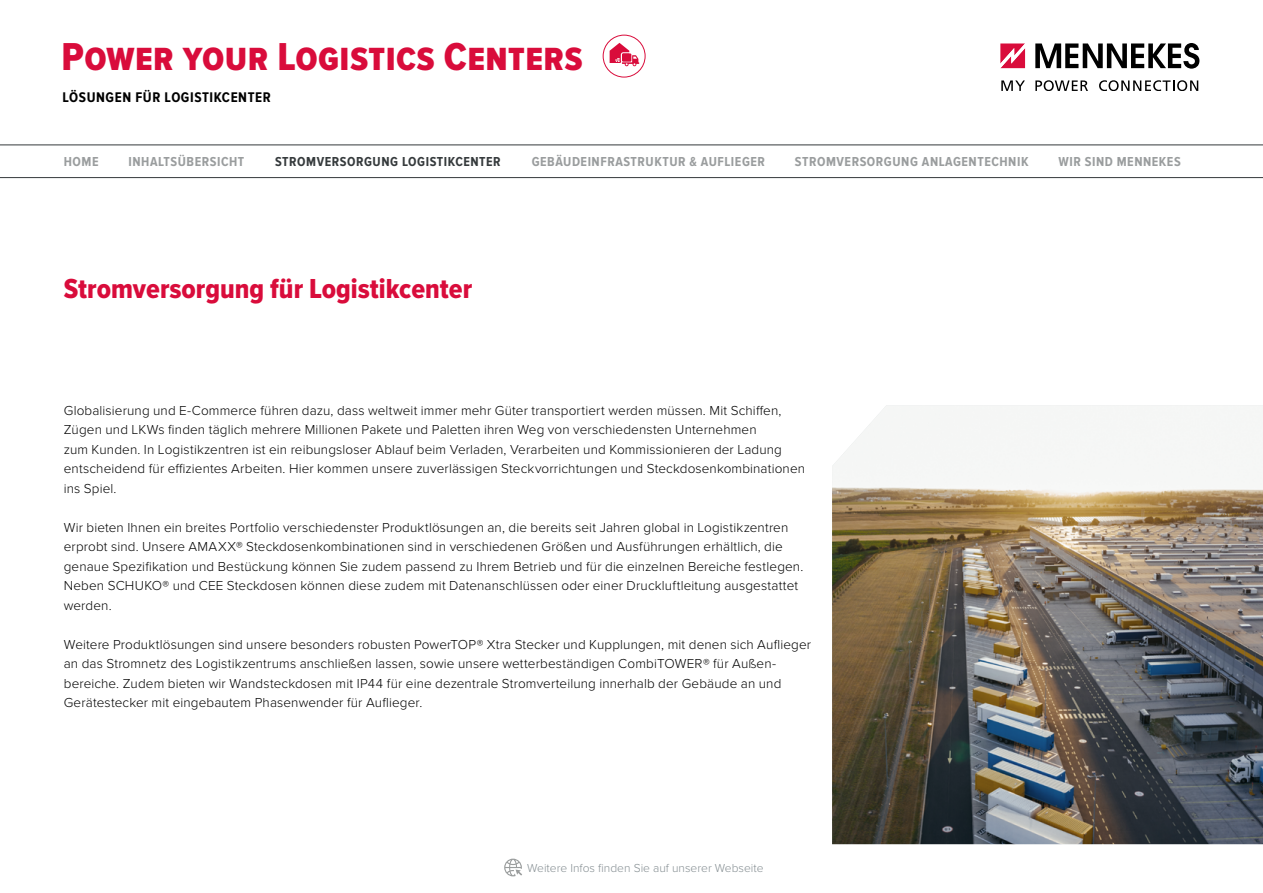
<style>
.page{position:relative;width:1263px;height:893px;background:#fff}
.page>*{position:absolute;margin:0;border:0;box-sizing:border-box;transform-origin:0 0}
.t1{font:40.35px "Proxima Nova Cond Extrabld";letter-spacing:.01em;color:#d90c3b}
.t2{font:28.5px "Proxima Nova Cond Extrabld";color:#d90c3b}
.t3{font:700 14.55px "Proxima Nova Cond";letter-spacing:.04em;color:#000}
.t4{font:300 13.5px/19.5px "Proxima Nova";letter-spacing:.01em;color:#000}
.t5{font:700 13.5px "Proxima Nova Cond";letter-spacing:.04em;color:#9a9d9e}
.t6{font:700 13.5px "Proxima Nova Cond";letter-spacing:.04em;color:#353a3c}
.t7{font:300 12px "Proxima Nova";color:#868f93}
</style>
<div class="page">
<svg style="left:0;top:145px;width:1263px;height:33px"></svg>
<svg style="left:1001px;top:80px;width:24px;height:11px"></svg>
<svg style="left:1035px;top:80px;width:53px;height:11px"></svg>
<svg style="left:1099px;top:80px;width:99px;height:11px"></svg>
<svg style="left:1035px;top:43px;width:164px;height:26px"></svg>
<svg style="left:1000px;top:43px;width:25px;height:25px"></svg>
<svg style="left:504px;top:859px;width:18px;height:17px"></svg>
<svg style="left:603px;top:35px;width:42px;height:42px"></svg>
<div style="left:603px;top:35px;width:42px;height:42px;border:1px solid #d90c3b;border-radius:50%"></div>
<svg style="left:610px;top:43px;width:30px;height:25px"></svg>
<div style="left:622px;top:53px;width:9px;height:9px;background:#d90c3b"></div>
<img style="left:832px;top:405px;width:431px;height:439px">
<h1 class="t1" style="left:62px;top:34px;width:522px">Power your Logistics Centers</h1>
<p class="t3" style="left:63px;top:89px;width:210px">LÖSUNGEN FÜR LOGISTIKCENTER</p>
<p class="t5" style="left:64px;top:154px;width:36px">HOME</p>
<p class="t5" style="left:128px;top:154px;width:117px">INHALTSÜBERSICHT</p>
<p class="t5" style="left:532px;top:154px;width:235px">GEBÄUDEINFRASTRUKTUR &amp; AUFLIEGER</p>
<p class="t5" style="left:795px;top:154px;width:235px">STROMVERSORGUNG ANLAGENTECHNIK</p>
<p class="t5" style="left:1058px;top:154px;width:124px">WIR SIND MENNEKES</p>
<p class="t6" style="left:275px;top:154px;width:227px">STROMVERSORGUNG LOGISTIKCENTER</p>
<h2 class="t2" style="left:64px;top:272px;width:410px">Stromversorgung für Logistikcenter</h2>
<p class="t4" style="left:64px;top:401px;width:743px">Globalisierung und E-Commerce führen dazu, dass weltweit immer mehr Güter transportiert werden müssen. Mit Schiffen, Zügen und LKWs finden täglich mehrere Millionen Pakete und Paletten ihren Weg von verschiedensten Unternehmen<br>zum Kunden. In Logistikzentren ist ein reibungsloser Ablauf beim Verladen, Verarbeiten und Kommissionieren der Ladung entscheidend für effizientes Arbeiten. Hier kommen unsere zuverlässigen Steckvorrichtungen und Steckdosenkombinationen ins Spiel.</p>
<p class="t4" style="left:64px;top:518px;width:741px">Wir bieten Ihnen ein breites Portfolio verschiedenster Produktlösungen an, die bereits seit Jahren global in Logistikzentren erprobt sind. Unsere AMAXX® Steckdosenkombinationen sind in verschiedenen Größen und Ausführungen erhältlich, die genaue Spezifikation und Bestückung können Sie zudem passend zu Ihrem Betrieb und für die einzelnen Bereiche festlegen.<br>Neben SCHUKO® und CEE Steckdosen können diese zudem mit Datenanschlüssen oder einer Druckluftleitung ausgestattet werden.</p>
<p class="t4" style="left:64px;top:635px;width:749px">Weitere Produktlösungen sind unsere besonders robusten PowerTOP® Xtra Stecker und Kupplungen, mit denen sich Auflieger an das Stromnetz des Logistikzentrums anschließen lassen, sowie unsere wetterbeständigen CombiTOWER® für Außen&shy;bereiche. Zudem bieten wir Wandsteckdosen mit IP44 für eine dezentrale Stromverteilung innerhalb der Gebäude an und Gerätestecker mit eingebautem Phasenwender für Auflieger.</p>
<p class="t7" style="left:527px;top:861px;width:238px">Weitere Infos finden Sie auf unserer Webseite</p>
</div>
